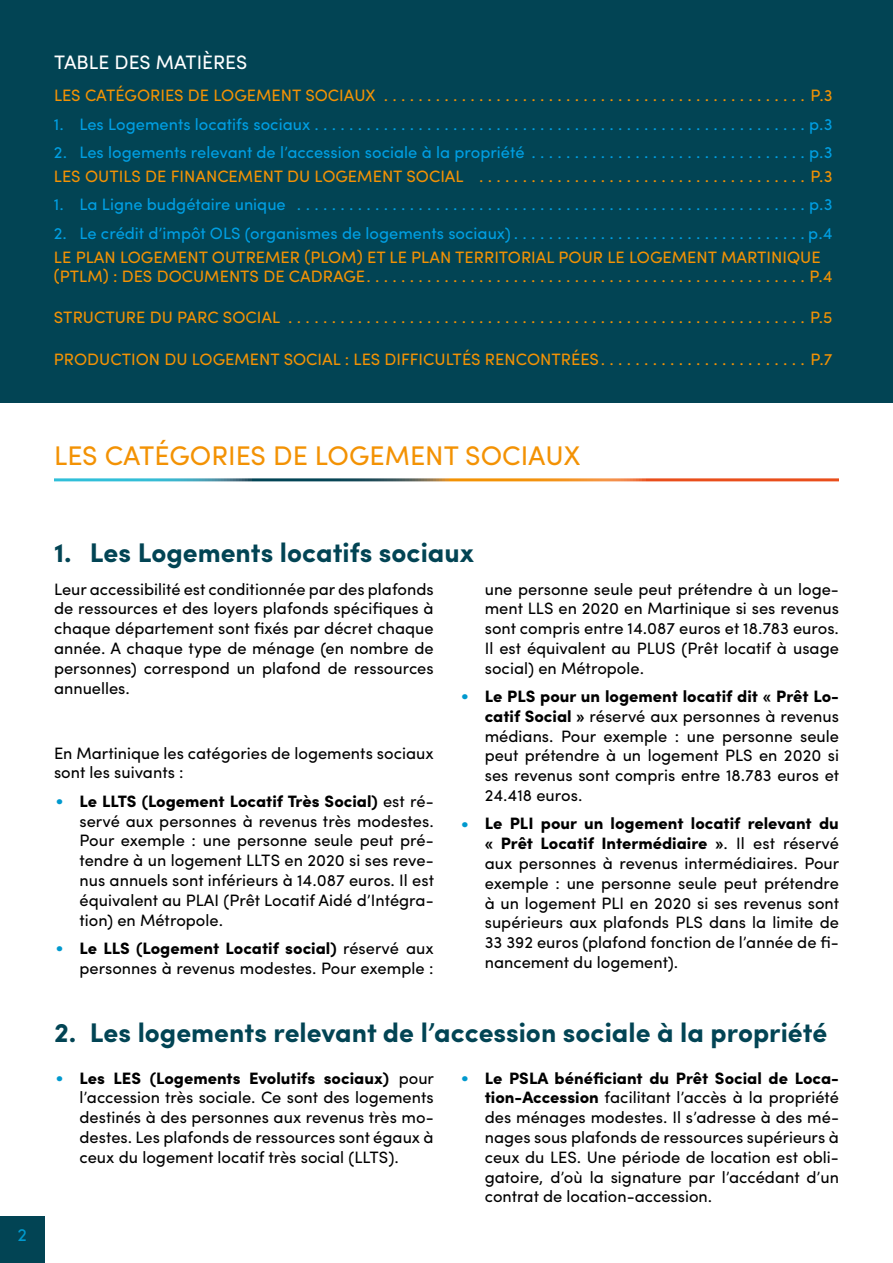
<style>
.page{position:relative;width:893px;height:1263px;background:#fff}
.page>*{position:absolute;margin:0;border:0;box-sizing:border-box;transform-origin:0 0}
.t1{font:700 27px "Sofia Pro";color:#024454}
.t2{font:27px "Sofia Pro";color:#f39204}
.t3{font:19.5px "Sofia Pro";color:#fff}
.t4{font:18px "Sofia Pro";color:#0099ce}
.t5{font:16.5px/19.8px "Sofia Pro";color:#000;text-align:justify}
.t6{font:16.5px/19.8px "Sofia Pro";color:#f39204}
.t7{font:16.5px "Sofia Pro";color:#009fe3}
.s1{font-size:18px;color:#0099ce}
.s2{font-weight:900}
</style>
<div class="page">
<div style="left:0;top:1216px;width:45px;height:47px;background:#024454"></div>
<div style="left:0;top:0;width:893px;height:403px;background:#024454"></div>
<p class="t3" style="left:54px;top:47px;width:195px">TABLE DES MATIÈRES</p>
<p class="t6" style="left:54px;top:84px;width:780px">LES CATÉGORIES DE LOGEMENT SOCIAUX . . . . . . . . . . . . . . . . . . . . . . . . . . . . . . . . . . . . . . . . . . . . . . . . . P.3</p>
<p class="t7" style="left:54px;top:112px;width:780px">1. Les Logements locatifs sociaux . . . . . . . . . . . . . . . . . . . . . . . . . . . . . . . . . . . . . . . . . . . . . . . . . . . . . . . . . p.3</p>
<p class="t7" style="left:54px;top:140px;width:780px">2. Les logements relevant de l’accession sociale à la propriété . . . . . . . . . . . . . . . . . . . . . . . . . . . . . . . . p.3</p>
<p class="t6" style="left:54px;top:165px;width:780px">LES OUTILS DE FINANCEMENT DU LOGEMENT SOCIAL . . . . . . . . . . . . . . . . . . . . . . . . . . . . . . . . . . . . . . P.3</p>
<p class="t7" style="left:54px;top:192px;width:780px">1. La Ligne budgétaire unique . . . . . . . . . . . . . . . . . . . . . . . . . . . . . . . . . . . . . . . . . . . . . . . . . . . . . . . . . . . p.3</p>
<p class="t7" style="left:54px;top:221px;width:780px">2. Le crédit d’impôt OLS (organismes de logements sociaux) . . . . . . . . . . . . . . . . . . . . . . . . . . . . . . . . . p.4</p>
<p class="t6" style="left:54px;top:246px;width:780px">LE PLAN LOGEMENT OUTREMER (PLOM) ET LE PLAN TERRITORIAL POUR LE LOGEMENT MARTINIQUE (PTLM) : DES DOCUMENTS DE CADRAGE . . . . . . . . . . . . . . . . . . . . . . . . . . . . . . . . . . . . . . . . . . . . . . . . . . . P.4</p>
<p class="t6" style="left:54px;top:307px;width:780px">STRUCTURE DU PARC SOCIAL . . . . . . . . . . . . . . . . . . . . . . . . . . . . . . . . . . . . . . . . . . . . . . . . . . . . . . . . . . . . P.5</p>
<p class="t6" style="left:54px;top:348px;width:780px">PRODUCTION DU LOGEMENT SOCIAL : LES DIFFICULTÉS RENCONTRÉES . . . . . . . . . . . . . . . . . . . . . . . . P.7</p>
<h1 class="t2" style="left:54px;top:435px;width:528px">LES CATÉGORIES DE LOGEMENT SOCIAUX</h1>
<p class="t4" style="left:18px;top:1221px;width:11px">2</p>
<h1 class="t1" style="left:54px;top:532px;width:422px">1. Les Logements locatifs sociaux</h1>
<p class="t5" style="left:54px;top:578px;width:381px">Leur accessibilité est conditionnée par des plafonds de ressources et des loyers plafonds spécifiques à chaque département sont fixés par décret chaque année. A chaque type de ménage (en nombre de personnes) correspond un plafond de ressources annuelles.</p>
<p class="t5" style="left:485px;top:578px;width:356px;text-align:left">une personne seule peut prétendre à un loge&shy;ment LLS en 2020 en Martinique si ses revenus sont compris entre 14.087 euros et 18.783 euros.<br>Il est équivalent au PLUS (Prêt locatif à usage social) en Métropole.</p>
<p class="t5" style="left:485px;top:685px;width:356px;text-indent:-24px"><span class="s1">•</span> <span class="s2">Le PLS pour un logement locatif dit « Prêt Lo&shy;catif Social »</span> réservé aux personnes à revenus médians. Pour exemple : une personne seule peut prétendre à un logement PLS en 2020 si ses revenus sont compris entre 18.783 euros et 24.418 euros.</p>
<p class="t5" style="left:485px;top:812px;width:356px;text-indent:-24px"><span class="s1">•</span> <span class="s2">Le PLI pour un logement locatif relevant du « Prêt Locatif Intermédiaire »</span>. Il est réservé aux personnes à revenus intermédiaires. Pour exemple : une personne seule peut prétendre à un logement PLI en 2020 si ses revenus sont supérieurs aux plafonds PLS dans la limite de 33 392 euros (plafond fonction de l’année de fi&shy;nancement du logement).</p>
<p class="t5" style="left:54px;top:742px;width:381px">En Martinique les catégories de logements sociaux sont les suivants :</p>
<p class="t5" style="left:80px;top:790px;width:356px;text-align:left;text-indent:-24px"><span class="s1">•</span> <span class="s2">Le LLTS (Logement Locatif Très Social)</span> est ré&shy;servé aux personnes à revenus très modestes.<br>Pour exemple : une personne seule peut pré&shy;tendre à un logement LLTS en 2020 si ses reve&shy;nus annuels sont inférieurs à 14.087 euros. Il est équivalent au PLAI (Prêt Locatif Aidé d’Intégra&shy;tion) en Métropole.</p>
<p class="t5" style="left:56px;top:937px;width:380px;text-align:right"><span class="s1">•</span> <span class="s2">Le LLS (Logement Locatif social)</span> réservé aux personnes à revenus modestes. Pour exemple :</p>
<h1 class="t1" style="left:54px;top:1012px;width:775px">2. Les logements relevant de l’accession sociale à la propriété</h1>
<p class="t5" style="left:80px;top:1067px;width:356px;text-indent:-24px"><span class="s1">•</span> <span class="s2">Les LES (Logements Evolutifs sociaux)</span> pour l’accession très sociale. Ce sont des logements destinés à des personnes aux revenus très mo&shy;destes. Les plafonds de ressources sont égaux à ceux du logement locatif très social (LLTS).</p>
<p class="t5" style="left:485px;top:1067px;width:356px;text-indent:-24px"><span class="s1">•</span> <span class="s2">Le PSLA bénéficiant du Prêt Social de Loca&shy;tion-Accession</span> facilitant l’accès à la propriété des ménages modestes. Il s’adresse à des mé&shy;nages sous plafonds de ressources supérieurs à ceux du LES. Une période de location est obli&shy;gatoire, d’où la signature par l’accédant d’un contrat de location-accession.</p>
</div>
